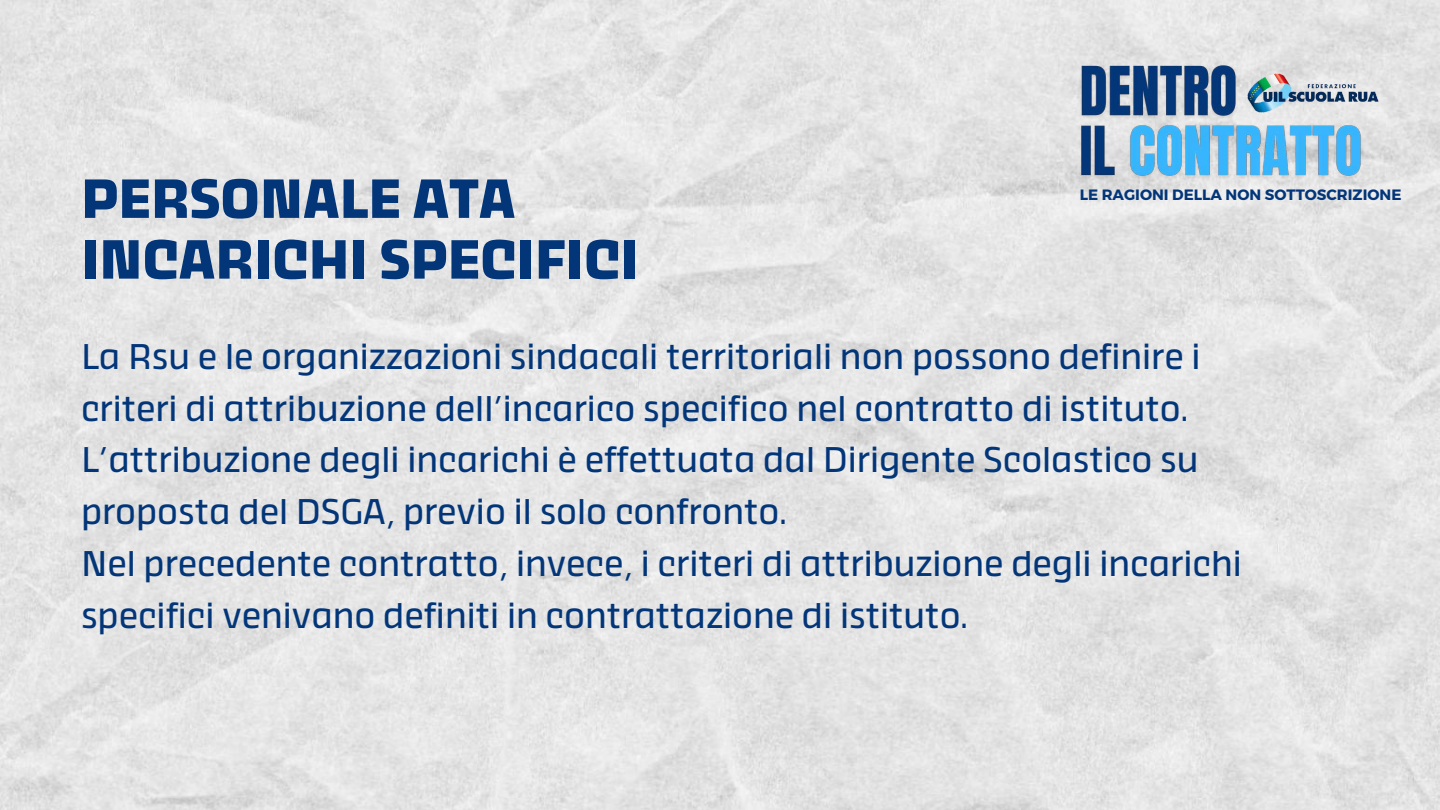
<style>
.page{position:relative;width:1440px;height:810px;background:#fff}
.page>*{position:absolute;margin:0;border:0;box-sizing:border-box;transform-origin:0 0}
.t1{font:700 57px/60.8px "Thicker";color:#033679}
.t2{font:37px/51.8px "Thicker";color:#033679}
.t3{font:700 15px "Montserrat";color:#033679}
</style>
<div class="page">
<img style="left:0;top:0;width:1440px;height:810px">
<img style="left:1075px;top:50px;width:292px;height:143px">
<img style="left:1237px;top:60px;width:153px;height:64px">
<h1 class="t1" style="left:81px;top:166px;width:559px">PERSONALE ATA<br>INCARICHI SPECIFICI</h1>
<p class="t3" style="left:1080px;top:185px;width:323px">LE RAGIONI DELLA NON SOTTOSCRIZIONE</p>
<p class="t2" style="left:81px;top:334px;width:1162px">La Rsu e le organizzazioni sindacali territoriali non possono definire i criteri di attribuzione dell’incarico specifico nel contratto di istituto.<br>L’attribuzione degli incarichi è effettuata dal Dirigente Scolastico su proposta del DSGA, previo il solo confronto.<br>Nel precedente contratto, invece, i criteri di attribuzione degli incarichi specifici venivano definiti in contrattazione di istituto.</p>
</div>
